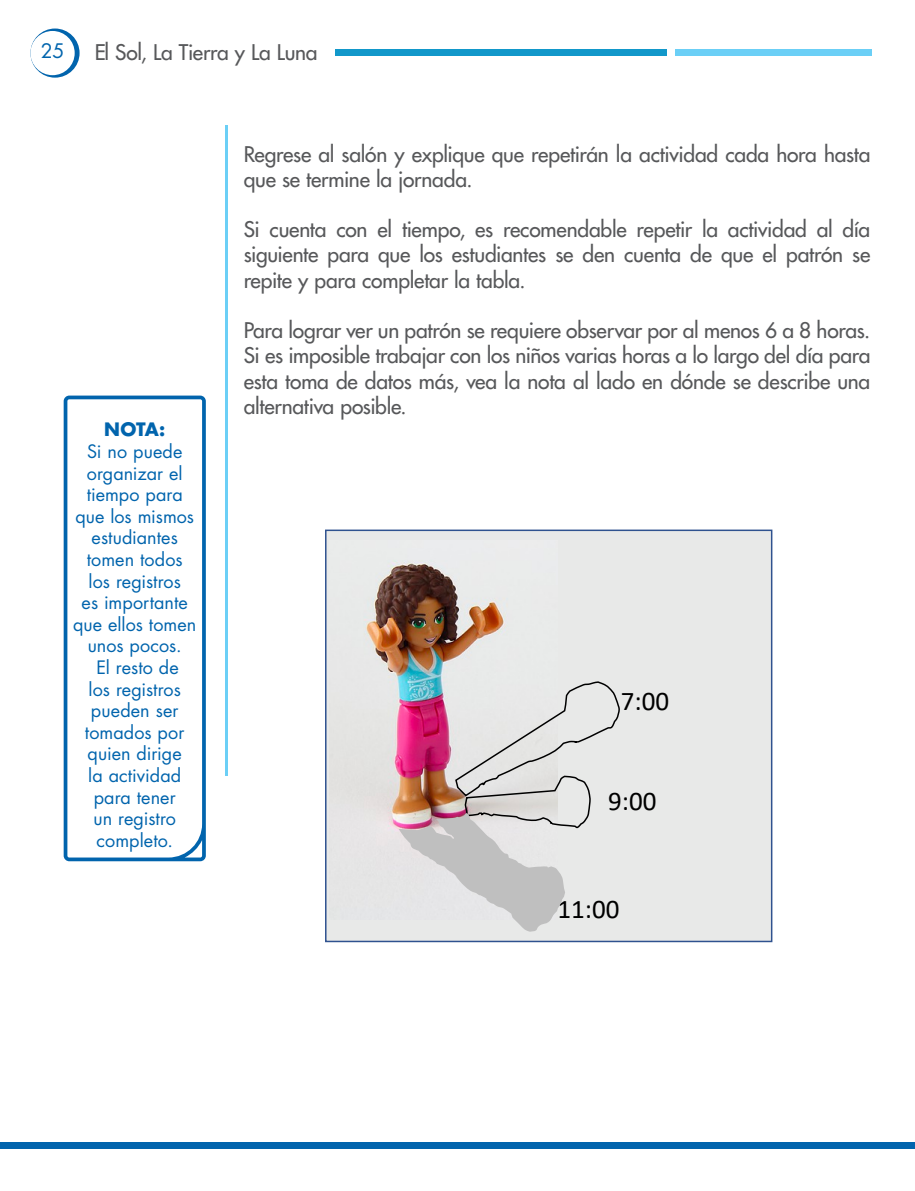
<style>
.page{position:relative;width:915px;height:1191px;background:#fff}
.page>*{position:absolute;margin:0;border:0;box-sizing:border-box;transform-origin:0 0}
.t1{font:27px "Calibri";color:#000}
.t2{font:500 21px/25.2px "Futura Std";letter-spacing:-.01em;color:#57585a;text-align:justify}
.t3{font:19.5px "Futura Std";color:#0164ad}
.t4{font:18px/21.6px "Futura Std";letter-spacing:.005em;color:#0164ad;text-align:center}
.t5{font:700 18px "Futura Std";color:#0164ad}
</style>
<div class="page">
<svg style="left:30px;top:29px;width:50px;height:49px"></svg>
<div style="left:30px;top:31px;width:45px;height:44px;background:#fff;border-radius:50%"></div>
<div style="left:325px;top:530px;width:446px;height:411px;background:#e8e9e8"></div>
<div style="left:325px;top:529px;width:447px;height:413px;border:2px solid #2f528f"></div>
<img style="left:331px;top:562px;width:174px;height:269px">
<svg style="left:398px;top:680px;width:222px;height:251px"></svg>
<hr style="left:225px;top:125px;width:2px;height:651px;background:#6bcff6">
<svg style="left:64px;top:395px;width:142px;height:466px"></svg>
<div style="left:335px;top:50px;width:331px;height:6px;background:#1298ca"></div>
<div style="left:0;top:1142px;width:914px;height:6px;background:#0164ad"></div>
<div style="left:674px;top:50px;width:197px;height:6px;background:#6bcff6"></div>
<p class="t3" style="left:40px;top:38px;width:26px">25</p>
<p class="t2" style="left:94px;top:40px;width:225px">El Sol, La Tierra y La Luna</p>
<p class="t5" style="left:104px;top:417px;width:62px">NOTA:</p>
<p class="t4" style="left:73px;top:441px;width:125px">Si no puede organizar el tiempo para que los mismos estudiantes tomen todos<br>los registros<br>es importante que ellos tomen unos pocos.</p>
<p class="t4" style="left:85px;top:657px;width:101px">El resto de los registros pueden ser tomados por quien dirige la actividad para tener un registro completo.</p>
<p class="t2" style="left:244px;top:141px;width:628px">Regrese al salón y explique que repetirán la actividad cada hora hasta que se termine la jornada.</p>
<p class="t2" style="left:244px;top:217px;width:628px">Si cuenta con el tiempo, es recomendable repetir la actividad al día siguiente para que los estudiantes se den cuenta de que el patrón se repite y para completar la tabla.</p>
<p class="t2" style="left:244px;top:318px;width:628px">Para lograr ver un patrón se requiere observar por al menos 6 a 8 horas.<br>Si es imposible trabajar con los niños varias horas a lo largo del día para esta toma de datos más, vea la nota al lado en dónde se describe una alternativa posible.</p>
<p class="t1" style="left:620px;top:682px;width:50px">7:00</p>
<p class="t1" style="left:608px;top:782px;width:50px">9:00</p>
<p class="t1" style="left:557px;top:890px;width:64px">11:00</p>
</div>
